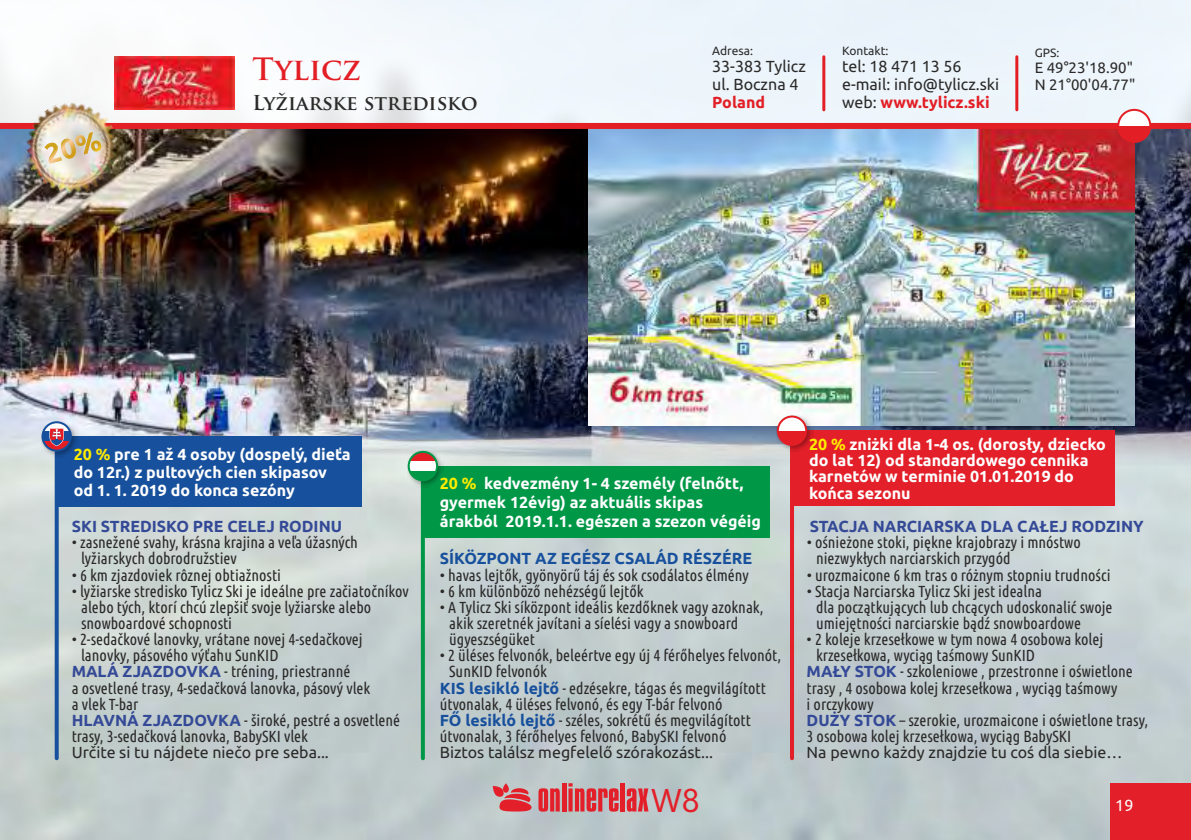
<style>
.page{position:relative;width:1191px;height:840px;background:#fff}
.page>*{position:absolute;margin:0;border:0;box-sizing:border-box;transform-origin:0 0}
.t1{font:700 30px "Trajan Pro";color:#e31e25}
.t2{font:700 20px "Trajan Pro";color:#2b2a29}
.t3{font:16px/16.2px "Ubuntu Condensed";color:#2b2a29}
.t4{font:700 16px/16.2px "Ubuntu";color:#fefefe}
.t5{font:16px/18px "Ubuntu";color:#2b2a29}
.t6{font:700 16px "Ubuntu";color:#354a97}
.t7{font:700 16px "Ubuntu";color:#17509c}
.t8{font:700 16px "Ubuntu";color:#e31e25}
.t9{font:16px "Ubuntu";color:#fefefe}
.t10{font:15px/16.8px "Ubuntu";color:#2b2a29}
.t11{font:12px "Ubuntu";color:#2b2a29}
.s1{font-weight:700;color:#e31e25}
.s2{color:#ffed00}
.s3{font-family:"Ubuntu";font-weight:700;color:#354a97}
.s4{font-family:"Ubuntu";font-weight:700;color:#17509c}
</style>
<div class="page">
<img style="left:0;top:466px;width:1191px;height:373px">
<img style="left:0;top:129px;width:1191px;height:337px">
<img style="left:588px;top:129px;width:546px;height:296px">
<div style="left:0;top:0;width:1191px;height:126px;background:linear-gradient(to right,#faf9f9,#e8f3fb)"></div>
<div style="left:0;top:123px;width:1191px;height:6px;background:#e31e25"></div>
<svg style="left:55px;top:457px;width:4px;height:300px"></svg>
<div style="left:57px;top:436px;width:304px;height:70px;background:#17509c"></div>
<svg style="left:421px;top:487px;width:4px;height:270px"></svg>
<hr style="left:790px;top:435px;width:4px;height:322px;background:#e31f29">
<img style="left:11px;top:86px;width:122px;height:122px">
<svg style="left:44px;top:132px;width:57px;height:32px;background:#e2d0aa"></svg>
<img style="left:115px;top:57px;width:120px;height:53px">
<div style="left:792px;top:430px;width:322px;height:75px;background:#e31f29"></div>
<div style="left:423px;top:466px;width:346px;height:71px;background:#009847"></div>
<div style="left:1110px;top:782px;width:81px;height:57px;background:#e31f29"></div>
<hr style="left:1015px;top:57px;width:3px;height:53px;background:#e31e25">
<hr style="left:822px;top:57px;width:3px;height:53px;background:#e31e25">
<div style="left:1118px;top:126px;width:32px;height:16px;background:#e31e25"></div>
<svg style="left:1118px;top:110px;width:32px;height:16px"></svg>
<div style="left:1117px;top:109px;width:34px;height:34px;border:2px solid #e31e25;border-radius:50%"></div>
<svg style="left:493px;top:784px;width:38px;height:27px"></svg>
<svg style="left:538px;top:787px;width:22px;height:24px"></svg>
<hr style="left:562px;top:782px;width:4px;height:29px;background:#e31f29">
<svg style="left:568px;top:782px;width:50px;height:29px"></svg>
<div style="left:620px;top:782px;width:5px;height:29px;background:#e31f29"></div>
<img style="left:41px;top:421px;width:37px;height:36px">
<svg style="left:43px;top:422px;width:28px;height:9px"></svg>
<div style="left:43px;top:431px;width:28px;height:10px;background:#17509c"></div>
<svg style="left:43px;top:441px;width:28px;height:9px"></svg>
<svg style="left:49px;top:425px;width:15px;height:22px"></svg>
<div style="left:42px;top:421px;width:30px;height:30px;border:2px solid #17509c;border-radius:50%"></div>
<img style="left:407px;top:450px;width:37px;height:37px">
<svg style="left:409px;top:451px;width:28px;height:10px"></svg>
<div style="left:409px;top:461px;width:28px;height:9px;background:#fefefe"></div>
<div style="left:409px;top:470px;width:28px;height:10px;background:#009847"></div>
<div style="left:408px;top:450px;width:30px;height:31px;border:2px solid #009847;border-radius:50%"></div>
<img style="left:776px;top:415px;width:37px;height:36px">
<div style="left:778px;top:430px;width:28px;height:14px;background:#e31e25"></div>
<svg style="left:778px;top:416px;width:28px;height:14px"></svg>
<div style="left:777px;top:415px;width:30px;height:30px;border:2px solid #e31e25;border-radius:50%"></div>
<svg style="left:627px;top:787px;width:71px;height:24px;background:#c2a4a8"></svg>
<h1 class="t1" style="left:252px;top:58px;width:110px">Tylicz</h1>
<p class="t2" style="left:252px;top:95px;width:227px">Lyžiarske stredisko</p>
<p class="t11" style="left:712px;top:45px;width:42px">Adresa:</p>
<p class="t5" style="left:712px;top:58px;width:95px">33-383 Tylicz ul. Boczna 4</p>
<p class="t8" style="left:712px;top:95px;width:55px">Poland</p>
<p class="t11" style="left:842px;top:45px;width:48px">Kontakt:</p>
<p class="t5" style="left:842px;top:58px;width:159px">tel: 18 471 13 56 e-mail: info@tylicz.ski web: <span class="s1">www.tylicz.ski</span></p>
<p class="t11" style="left:1034px;top:47px;width:26px">GPS:</p>
<p class="t10" style="left:1034px;top:60px;width:102px">E 49°23'18.90"<br>N 21°00'04.77"</p>
<p class="t4" style="left:74px;top:446px;width:278px;line-height:18px"><span class="s2">20 %</span> pre 1 až 4 osoby (dospelý, dieťa do 12r.) z pultových cien skipasov<br>od 1. 1. 2019 do konca sezóny</p>
<p class="t6" style="left:72px;top:519px;width:272px">SKI STREDISKO PRE CELEJ RODINU</p>
<p class="t3" style="left:81px;top:535px;width:278px;text-indent:-9px">• zasnežené svahy, krásna krajina a veľa úžasných lyžiarskych dobrodružstiev</p>
<p class="t3" style="left:72px;top:567px;width:211px">• 6 km zjazdoviek rôznej obtiažnosti</p>
<p class="t3" style="left:81px;top:583px;width:329px;text-indent:-9px">• lyžiarske stredisko Tylicz Ski je ideálne pre začiatočníkov alebo tých, ktorí chcú zlepšiť svoje lyžiarske alebo snowboardové schopnosti</p>
<p class="t3" style="left:72px;top:632px;width:292px">• 2-sedačkové lanovky, vrátane novej 4-sedačkovej</p>
<p class="t3" style="left:81px;top:648px;width:199px">lanovky, pásového výťahu SunKID</p>
<p class="t3" style="left:72px;top:664px;width:280px"><span class="s3">MALÁ ZJAZDOVKA</span> - tréning, priestranné</p>
<p class="t3" style="left:72px;top:680px;width:300px">a osvetlené trasy, 4-sedačková lanovka, pásový vlek</p>
<p class="t3" style="left:72px;top:696px;width:68px">a vlek T-bar</p>
<p class="t3" style="left:72px;top:712px;width:330px"><span class="s3">HLAVNÁ ZJAZDOVKA</span> - široké, pestré a osvetlené</p>
<p class="t3" style="left:72px;top:728px;width:238px">trasy, 3-sedačková lanovka, BabySKI vlek</p>
<p class="t5" style="left:72px;top:744px;width:259px">Určite si tu nájdete niečo pre seba...</p>
<p class="t4" style="left:440px;top:474px;width:323px;line-height:18.8px"><span class="s2">20 %</span> kedvezmény 1- 4 személy (felnőtt, gyermek 12évig) az aktuális skipas árakból 2019.1.1. egészen a szezon végéig</p>
<p class="t7" style="left:440px;top:551px;width:314px">SÍKÖZPONT AZ EGÉSZ CSALÁD RÉSZÉRE</p>
<p class="t3" style="left:440px;top:567px;width:310px">• havas lejtők, gyönyörű táj és sok csodálatos élmény</p>
<p class="t3" style="left:440px;top:583px;width:205px">• 6 km különböző nehézségű lejtők</p>
<p class="t3" style="left:449px;top:599px;width:316px;text-indent:-9px">• A Tylicz Ski síközpont ideális kezdőknek vagy azoknak, akik szeretnék javítani a síelési vagy a snowboard ügyeszségüket</p>
<p class="t3" style="left:440px;top:648px;width:343px">• 2 üléses felvonók, beleértve egy új 4 férőhelyes felvonót,</p>
<p class="t3" style="left:449px;top:664px;width:99px">SunKID felvonók</p>
<p class="t3" style="left:440px;top:680px;width:327px"><span class="s4">KIS lesikló lejtő</span> - edzésekre, tágas és megvilágított</p>
<p class="t3" style="left:440px;top:696px;width:284px">útvonalak, 4 üléses felvonó, és egy T-bár felvonó</p>
<p class="t3" style="left:440px;top:712px;width:312px"><span class="s4">FŐ lesikló lejtő</span> - széles, sokrétű és megvilágított</p>
<p class="t3" style="left:440px;top:728px;width:288px">útvonalak, 3 férőhelyes felvonó, BabySKI felvonó</p>
<p class="t5" style="left:440px;top:744px;width:275px">Biztos találsz megfelelő szórakozást...</p>
<p class="t4" style="left:809px;top:437px;width:298px"><span class="s2">20 %</span> zniżki dla 1-4 os. (dorosły, dziecko do lat 12) od standardowego cennika karnetów w terminie 01.01.2019 do końca sezonu</p>
<p class="t6" style="left:809px;top:519px;width:335px">STACJA NARCIARSKA DLA CAŁEJ RODZINY</p>
<p class="t3" style="left:816px;top:535px;width:266px;text-indent:-9px">• ośnieżone stoki, piękne krajobrazy i mnóstwo niezwykłych narciarskich przygód</p>
<p class="t3" style="left:806px;top:567px;width:305px">• urozmaicone 6 km tras o różnym stopniu trudności</p>
<p class="t3" style="left:816px;top:583px;width:298px;text-indent:-9px">• Stacja Narciarska Tylicz Ski jest idealna<br>dla początkujących lub chcących udoskonalić swoje umiejętności narciarskie bądź snowboardowe</p>
<p class="t3" style="left:806px;top:632px;width:298px">• 2 koleje krzesełkowe w tym nowa 4 osobowa kolej</p>
<p class="t3" style="left:816px;top:648px;width:221px">krzesełkowa, wyciąg taśmowy SunKID</p>
<p class="t3" style="left:806px;top:664px;width:328px"><span class="s3">MAŁY STOK</span> - szkoleniowe , przestronne i oświetlone</p>
<p class="t3" style="left:806px;top:680px;width:312px">trasy , 4 osobowa kolej krzesełkowa , wyciąg taśmowy</p>
<p class="t3" style="left:806px;top:696px;width:69px">i orczykowy</p>
<p class="t3" style="left:806px;top:712px;width:343px"><span class="s3">DUŻY STOK</span> – szerokie, urozmaicone i oświetlone trasy,</p>
<p class="t3" style="left:806px;top:728px;width:266px">3 osobowa kolej krzesełkowa, wyciąg BabySKI</p>
<p class="t5" style="left:806px;top:744px;width:317px">Na pewno każdy znajdzie tu coś dla siebie…</p>
<p class="t9" style="left:1115px;top:798px;width:20px">19</p>
</div>
